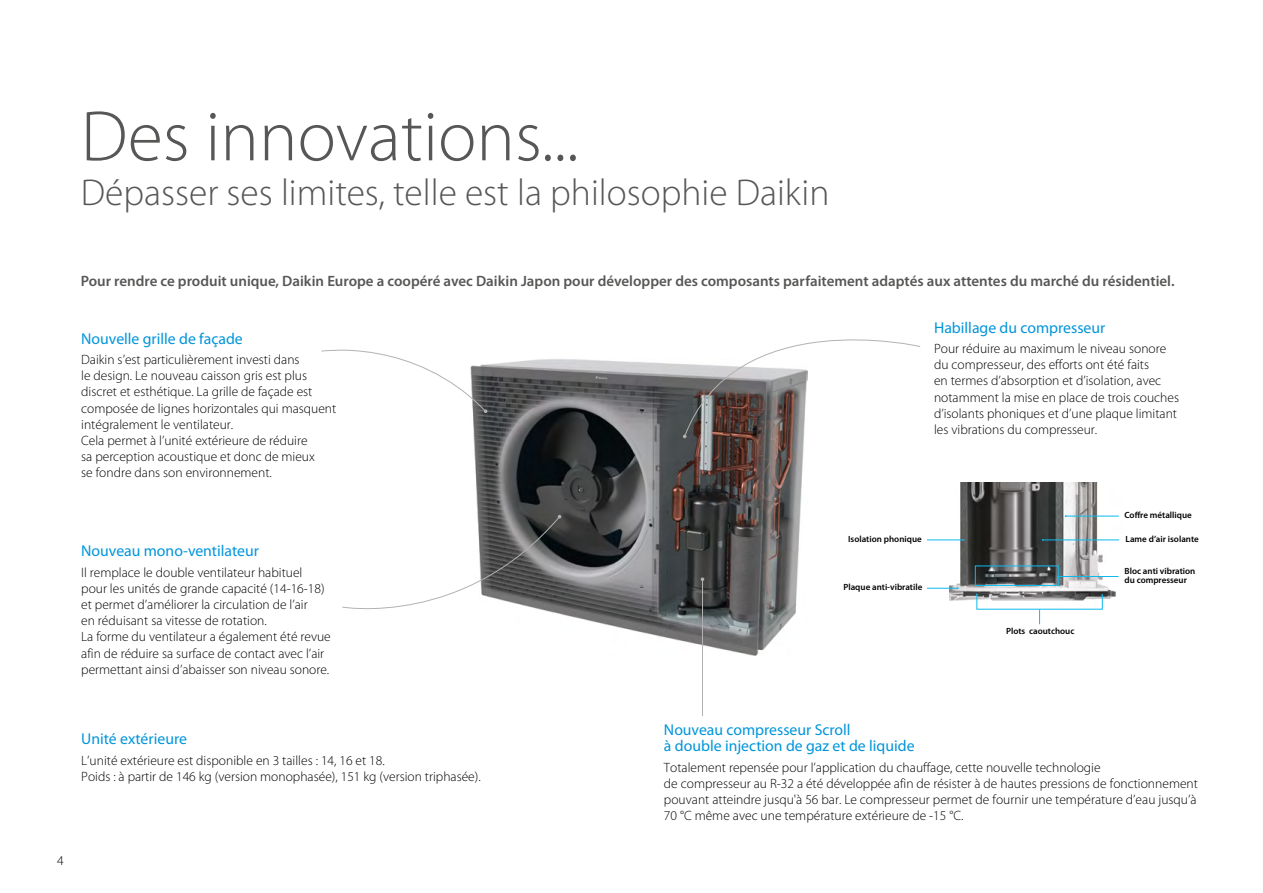
<style>
.page{position:relative;width:1263px;height:893px;background:#fff}
.page>*{position:absolute;margin:0;border:0;box-sizing:border-box;transform-origin:0 0}
.topic_headline_MS1{font:300 72px "Myriad Pro";color:#575756}
.topic_headline_MS2{font:300 37.5px "Myriad Pro";color:#575756}
.subheadline{font:15.75px/16.5px "Myriad Pro";color:#0095db}
.Introduction{font:600 15px "Myriad Pro";color:#575756}
.bullet_points{font:300 13.5px/16.2px "Myriad Pro";color:#000}
.bullet_points-2{font:600 9px/9px "Myriad Pro";color:#000}
</style>
<div class="page">
<img style="left:950px;top:482px;width:170px;height:118px">
<img style="left:473px;top:359px;width:331px;height:296px">
<svg style="left:321px;top:349px;width:166px;height:64px"></svg>
<svg style="left:683px;top:339px;width:238px;height:99px"></svg>
<svg style="left:342px;top:515px;width:219px;height:113px"></svg>
<hr style="left:1058px;top:576px;width:60px;height:1px;background:#0bbbef">
<div style="left:975px;top:566px;width:83px;height:20px;border:1px solid #0bbbef"></div>
<hr style="left:1043px;top:540px;width:76px;height:1px;background:#0bbbef">
<hr style="left:927px;top:540px;width:36px;height:1px;background:#0bbbef">
<hr style="left:927px;top:588px;width:30px;height:1px;background:#0bbbef">
<hr style="left:1066px;top:516px;width:53px;height:1px;background:#0bbbef">
<svg style="left:976px;top:594px;width:127px;height:30px"></svg>
<hr style="left:702px;top:579px;width:1px;height:137px;background:#b3b2b2">
<p class="topic_headline_MS1" style="left:81px;top:93px;width:499px">Des innovations...</p>
<p class="topic_headline_MS2" style="left:81px;top:170px;width:750px">Dépasser ses limites, telle est la philosophie Daikin</p>
<p class="Introduction" style="left:81px;top:271px;width:1095px">Pour rendre ce produit unique, Daikin Europe a coopéré avec Daikin Japon pour développer des composants parfaitement adaptés aux attentes du marché du résidentiel.</p>
<p class="subheadline" style="left:81px;top:330px;width:163px">Nouvelle grille de façade</p>
<p class="bullet_points" style="left:81px;top:351px;width:257px">Daikin s’est particulièrement investi dans<br>le design. Le nouveau caisson gris est plus discret et esthétique. La grille de façade est composée de lignes horizontales qui masquent intégralement le ventilateur.<br>Cela permet à l’unité extérieure de réduire<br>sa perception acoustique et donc de mieux<br>se fondre dans son environnement.</p>
<p class="subheadline" style="left:81px;top:542px;width:179px">Nouveau mono-ventilateur</p>
<p class="bullet_points" style="left:81px;top:564px;width:245px">Il remplace le double ventilateur habituel pour les unités de grande capacité (14-16-18) et permet d’améliorer la circulation de l’air en réduisant sa vitesse de rotation.</p>
<p class="bullet_points" style="left:81px;top:629px;width:251px">La forme du ventilateur a également été revue afin de réduire sa surface de contact avec l’air permettant ainsi d’abaisser son niveau sonore.</p>
<p class="subheadline" style="left:934px;top:319px;width:173px">Habillage du compresseur</p>
<p class="bullet_points" style="left:934px;top:340px;width:247px">Pour réduire au maximum le niveau sonore du compresseur, des efforts ont été faits<br>en termes d’absorption et d’isolation, avec notamment la mise en place de trois couches d’isolants phoniques et d’une plaque limitant les vibrations du compresseur.</p>
<p class="bullet_points-2" style="left:1124px;top:511px;width:69px">Coffre métallique</p>
<p class="bullet_points-2" style="left:848px;top:534px;width:75px">Isolation phonique</p>
<p class="bullet_points-2" style="left:1125px;top:534px;width:75px">Lame d’air isolante</p>
<p class="bullet_points-2" style="left:843px;top:583px;width:80px">Plaque anti-vibratile</p>
<p class="bullet_points-2" style="left:1124px;top:566px;width:72px">Bloc anti vibration du compresseur</p>
<p class="bullet_points-2" style="left:1006px;top:626px;width:70px">Plots caoutchouc</p>
<p class="subheadline" style="left:81px;top:730px;width:107px">Unité extérieure</p>
<p class="bullet_points" style="left:81px;top:752px;width:305px">L’unité extérieure est disponible en 3 tailles : 14, 16 et 18.</p>
<p class="bullet_points" style="left:81px;top:768px;width:401px">Poids : à partir de 146 kg (version monophasée), 151 kg (version triphasée).</p>
<p class="bullet_points" style="left:57px;top:852px;width:8px">4</p>
<p class="subheadline" style="left:664px;top:721px;width:252px">Nouveau compresseur Scroll<br>à double injection de gaz et de liquide</p>
<p class="bullet_points" style="left:664px;top:759px;width:535px">Totalement repensée pour l’application du chauffage, cette nouvelle technologie<br>de compresseur au R-32 a été développée afin de résister à de hautes pressions de fonctionnement pouvant atteindre jusqu'à 56 bar. Le compresseur permet de fournir une température d’eau jusqu’à 70 °C même avec une température extérieure de -15 °C.</p>
</div>
